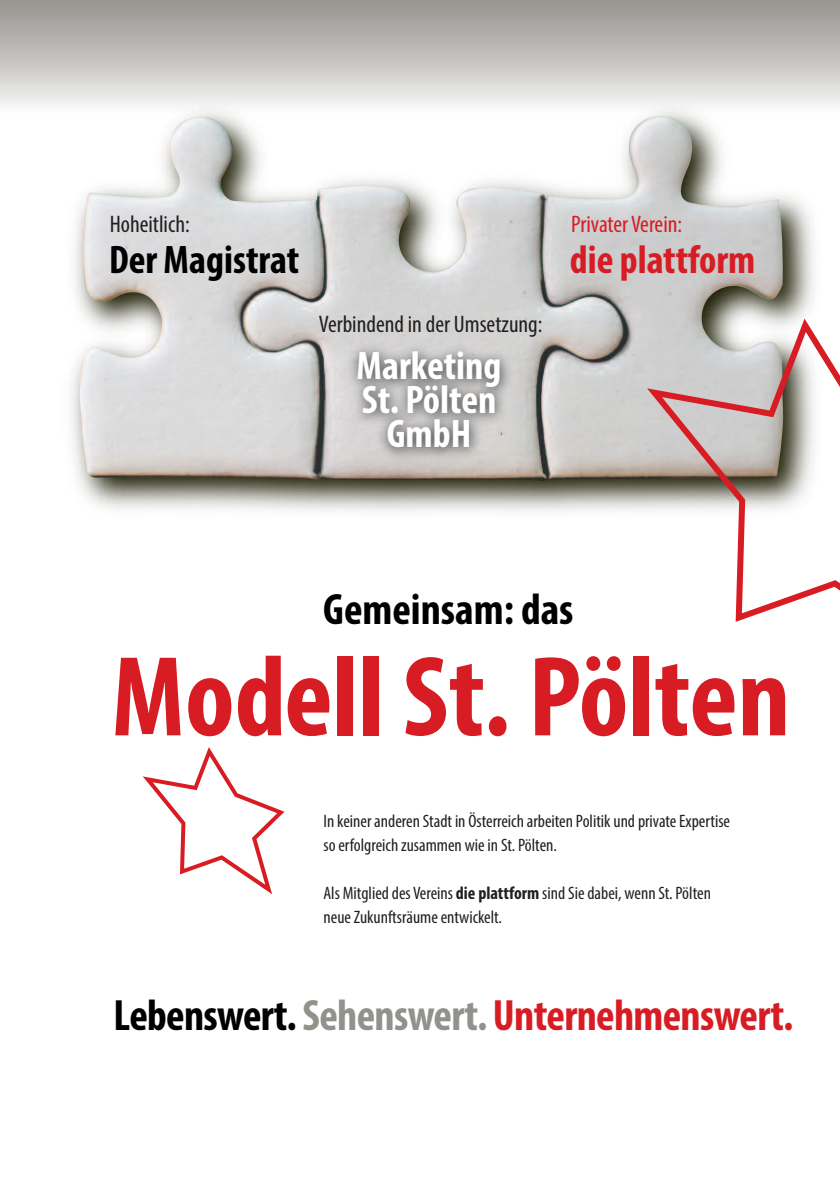
<style>
.page{position:relative;width:840px;height:1191px;background:#fff}
.page>*{position:absolute;margin:0;border:0;box-sizing:border-box;transform-origin:0 0}
.t1{font:700 condensed 115px "Myriad Pro";color:#d81c23}
.t2{font:700 condensed 44px "Myriad Pro";letter-spacing:-.015em;color:#d81c23}
.t3{font:700 condensed 44px "Myriad Pro";color:#000}
.t4{font:700 condensed 40px/34px "Myriad Pro";color:#fff;text-align:center}
.t5{font:700 condensed 40px "Myriad Pro";color:#000}
.t6{font:700 condensed 40px "Myriad Pro";color:#d81c23}
.t7{font:condensed 24px "Myriad Pro";color:#231f20}
.t8{font:condensed 24px "Myriad Pro";color:#d81c23}
.t9{font:condensed 18px/24px "Myriad Pro";color:#231f20}
.s1{font-weight:700}
.s2{color:#000}
.s3{color:#92918b}
</style>
<div class="page">
<div style="left:0;top:0;width:839px;height:113px;background:linear-gradient(to bottom,#93908b,#f7f8f7)"></div>
<svg style="left:143px;top:747px;width:141px;height:147px"></svg>
<img style="left:34px;top:38px;width:805px;height:473px">
<img style="left:79px;top:116px;width:704px;height:365px">
<img style="left:299px;top:330px;width:263px;height:182px">
<svg style="left:646px;top:318px;width:193px;height:304px"></svg>
<h3 class="t7" style="left:110px;top:215px;width:81px">Hoheitlich:</h3>
<h3 class="t8" style="left:570px;top:215px;width:113px">Privater Verein:</h3>
<h3 class="t5" style="left:109px;top:245px;width:191px">Der Magistrat</h3>
<h3 class="t6" style="left:569px;top:245px;width:187px">die plattform</h3>
<h3 class="t7" style="left:318px;top:315px;width:225px">Verbindend in der Umsetzung:</h3>
<h3 class="t4" style="left:356px;top:352px;width:146px">Marketing<br>St. Pölten<br>GmbH</h3>
<h2 class="t3" style="left:323px;top:593px;width:252px">Gemeinsam: das</h2>
<h1 class="t1" style="left:111px;top:655px;width:680px">Modell St. Pölten</h1>
<p class="t9" style="left:323px;top:810px;width:408px">In keiner anderen Stadt in Österreich arbeiten Politik und private Expertise so erfolgreich zusammen wie in St. Pölten.</p>
<p class="t9" style="left:323px;top:882px;width:389px">Als Mitglied des Vereins <span class="s1">die plattform</span> sind Sie dabei, wenn St. Pölten neue Zukunftsräume entwickelt.</p>
<h2 class="t2" style="left:113px;top:1000px;width:680px"><span class="s2">Lebenswert.</span><span class="s3">Sehenswert.</span> Unternehmenswert.</h2>
</div>
